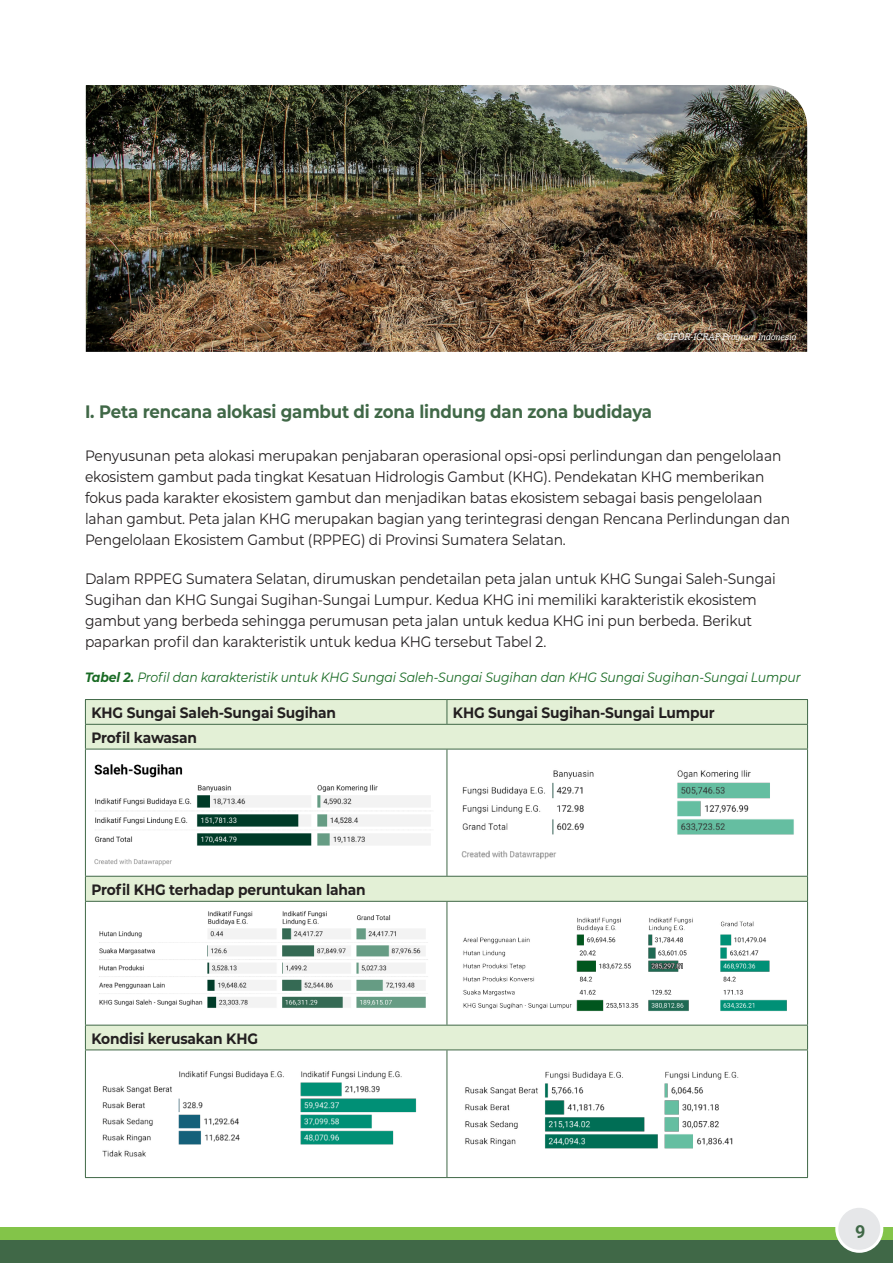
<style>
.page{position:relative;width:893px;height:1263px;background:#fff}
.page>*{position:absolute;margin:0;border:0;box-sizing:border-box;transform-origin:0 0}
.Heading_1{font:700 18px "Montserrat";letter-spacing:-.01em;color:#406847;scale:.92 1}
.t1{font:700 18px "Roboto";color:#406847}
.t2{font:15px/21px "Montserrat";letter-spacing:-.01em;color:#231f20;scale:.92 1}
.t3{font:700 15px "Montserrat";letter-spacing:-.01em;color:#231f20;scale:.92 1}
.t4{font:italic 13.5px "Montserrat";letter-spacing:-.01em;color:#196b24;scale:.92 1}
.Copyright{font:italic 9px "Lexia";color:#fff}
.s1{font-weight:700}
</style>
<div class="page">
<div style="left:0;top:1239px;width:893px;height:24px;background:#406847"></div>
<div style="left:0;top:1227px;width:893px;height:12px;background:#83c449"></div>
<div style="left:837px;top:1206px;width:45px;height:45px;background:#e6e7e9;border-radius:50%"></div>
<div style="left:835px;top:1205px;width:48px;height:48px;border:3px solid #fff;border-radius:50%"></div>
<svg style="left:86px;top:700px;width:721px;height:349px;fill:#e3f0d6"></svg>
<hr style="left:85px;top:699px;width:362px;height:1px;background:#406847">
<hr style="left:85px;top:724px;width:362px;height:1px;background:#406847">
<svg style="left:447px;top:700px;width:1px;height:24px"></svg>
<hr style="left:447px;top:699px;width:361px;height:1px;background:#406847">
<hr style="left:447px;top:724px;width:361px;height:1px;background:#406847">
<svg style="left:85px;top:700px;width:1px;height:49px"></svg>
<svg style="left:807px;top:700px;width:1px;height:49px"></svg>
<hr style="left:85px;top:749px;width:1px;height:127px;background:#406847">
<hr style="left:85px;top:749px;width:362px;height:1px;background:#406847">
<hr style="left:447px;top:749px;width:361px;height:1px;background:#406847">
<hr style="left:447px;top:749px;width:1px;height:127px;background:#406847">
<hr style="left:807px;top:749px;width:1px;height:127px;background:#406847">
<svg style="left:85px;top:877px;width:1px;height:24px"></svg>
<hr style="left:85px;top:876px;width:362px;height:1px;background:#406847">
<hr style="left:447px;top:876px;width:361px;height:1px;background:#406847">
<svg style="left:807px;top:877px;width:1px;height:24px"></svg>
<hr style="left:85px;top:902px;width:1px;height:123px;background:#406847">
<hr style="left:85px;top:901px;width:362px;height:1px;background:#406847">
<hr style="left:447px;top:901px;width:361px;height:1px;background:#406847">
<hr style="left:447px;top:902px;width:1px;height:123px;background:#406847">
<hr style="left:807px;top:902px;width:1px;height:123px;background:#406847">
<svg style="left:85px;top:1026px;width:1px;height:23px"></svg>
<hr style="left:85px;top:1025px;width:362px;height:1px;background:#406847">
<hr style="left:447px;top:1025px;width:361px;height:1px;background:#406847">
<svg style="left:807px;top:1025px;width:1px;height:24px"></svg>
<hr style="left:85px;top:1050px;width:1px;height:127px;background:#406847">
<hr style="left:85px;top:1049px;width:362px;height:1px;background:#406847">
<hr style="left:447px;top:1049px;width:361px;height:1px;background:#406847">
<hr style="left:447px;top:1050px;width:1px;height:127px;background:#406847">
<hr style="left:807px;top:1050px;width:1px;height:127px;background:#406847">
<hr style="left:85px;top:1177px;width:362px;height:1px;background:#406847">
<hr style="left:447px;top:1177px;width:361px;height:1px;background:#406847">
<img style="left:94px;top:906px;width:340px;height:109px">
<img style="left:457px;top:911px;width:338px;height:107px">
<img style="left:102px;top:1071px;width:315px;height:86px">
<img style="left:465px;top:1071px;width:274px;height:78px">
<img style="left:88px;top:756px;width:351px;height:116px">
<img style="left:454px;top:762px;width:351px;height:104px">
<img style="left:86px;top:85px;width:721px;height:267px">
<p class="Copyright" style="left:656px;top:331px;width:142px">©CIFOR-ICRAF Program Indonesia</p>
<p class="Heading_1" style="left:85px;top:399px;width:618px">I. Peta rencana alokasi gambut di zona lindung dan zona budidaya</p>
<p class="t2" style="left:85px;top:445px;width:768px">Penyusunan peta alokasi merupakan penjabaran operasional opsi-opsi perlindungan dan pengelolaan ekosistem gambut pada tingkat Kesatuan Hidrologis Gambut (KHG). Pendekatan KHG memberikan fokus pada karakter ekosistem gambut dan menjadikan batas ekosistem sebagai basis pengelolaan lahan gambut. Peta jalan KHG merupakan bagian yang terintegrasi dengan Rencana Perlindungan dan Pengelolaan Ekosistem Gambut (RPPEG) di Provinsi Sumatera Selatan.</p>
<p class="t2" style="left:85px;top:568px;width:752px">Dalam RPPEG Sumatera Selatan, dirumuskan pendetailan peta jalan untuk KHG Sungai Saleh-Sungai Sugihan dan KHG Sungai Sugihan-Sungai Lumpur. Kedua KHG ini memiliki karakteristik ekosistem gambut yang berbeda sehingga perumusan peta jalan untuk kedua KHG ini pun berbeda. Berikut paparkan profil dan karakteristik untuk kedua KHG tersebut Tabel 2.</p>
<p class="t4" style="left:85px;top:668px;width:779px"><span class="s1">Tabel 2.</span> Profil dan karakteristik untuk KHG Sungai Saleh-Sungai Sugihan dan KHG Sungai Sugihan-Sungai Lumpur</p>
<p class="t3" style="left:91px;top:702px;width:267px">KHG Sungai Saleh-Sungai Sugihan</p>
<p class="t3" style="left:453px;top:702px;width:286px">KHG Sungai Sugihan-Sungai Lumpur</p>
<p class="t3" style="left:91px;top:727px;width:116px">Profil kawasan</p>
<p class="t3" style="left:91px;top:879px;width:300px">Profil KHG terhadap peruntukan lahan</p>
<p class="t3" style="left:91px;top:1028px;width:183px">Kondisi kerusakan KHG</p>
<p class="t1" style="left:855px;top:1219px;width:12px">9</p>
</div>
